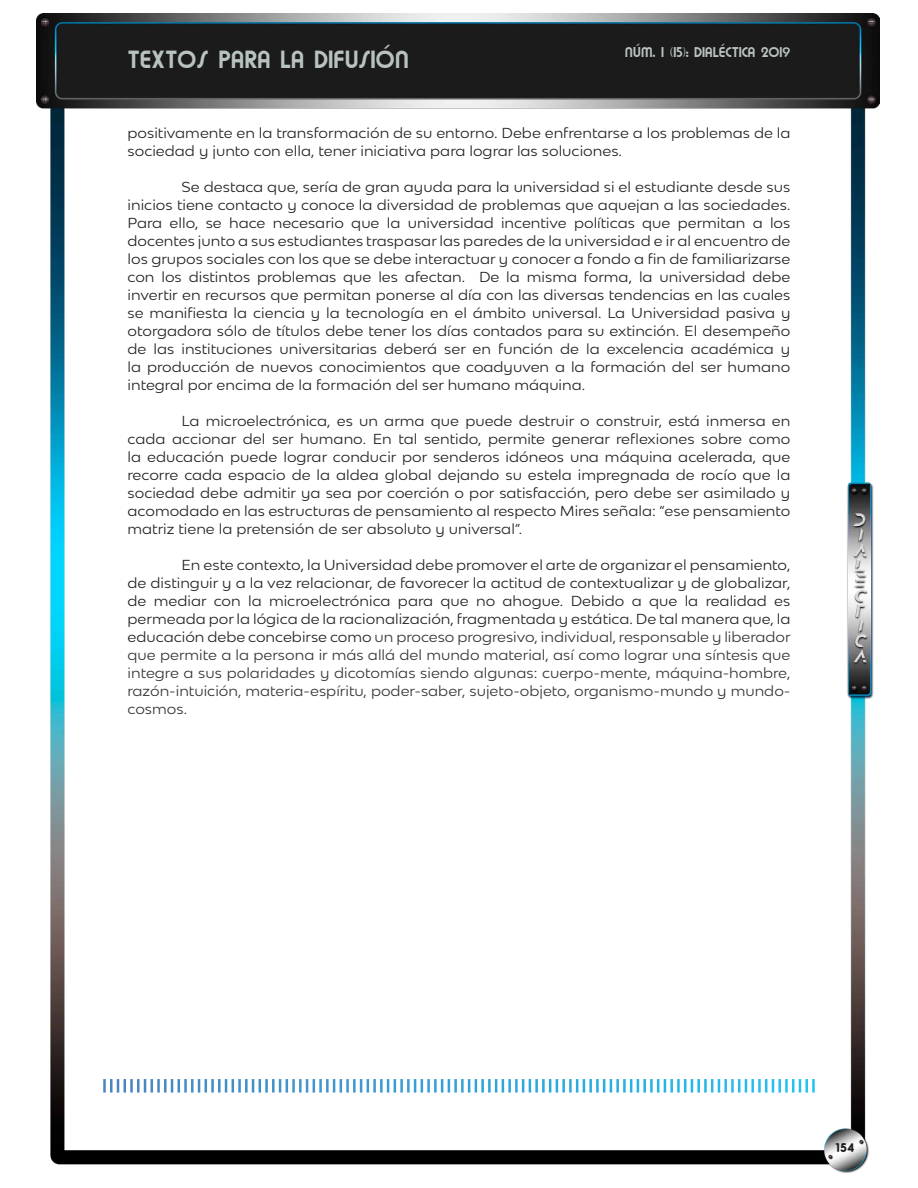
<style>
.page{position:relative;width:918px;height:1188px;background:#fff}
.page>*{position:absolute;margin:0;border:0;box-sizing:border-box;transform-origin:0 0}
.t1{font:21px "Brandish";color:#b8c3bf}
.t2{font:expanded 13.5px/18px "Bw Modelica SS01";color:#231f20;text-align:justify}
.t3{font:12px "Brandish";color:#b8c3bf}
.t4{font:700 12px "Oduda";color:#231f20}
.s1{color:#222}
.s2{color:#333}
</style>
<div class="page">
<img style="left:37px;top:14px;width:843px;height:1159px">
<hr style="left:103px;top:1079px;width:3px;height:14px;background:#fff">
<hr style="left:110px;top:1079px;width:3px;height:14px;background:#fff">
<svg style="left:117px;top:1079px;width:9px;height:14px"></svg>
<hr style="left:130px;top:1079px;width:3px;height:14px;background:#fff">
<hr style="left:137px;top:1079px;width:3px;height:14px;background:#fff">
<svg style="left:144px;top:1079px;width:9px;height:14px"></svg>
<hr style="left:157px;top:1079px;width:3px;height:14px;background:#fff">
<hr style="left:164px;top:1079px;width:3px;height:14px;background:#fff">
<svg style="left:171px;top:1079px;width:9px;height:14px"></svg>
<hr style="left:184px;top:1079px;width:3px;height:14px;background:#fff">
<hr style="left:191px;top:1079px;width:3px;height:14px;background:#fff">
<svg style="left:198px;top:1079px;width:9px;height:14px"></svg>
<hr style="left:211px;top:1079px;width:3px;height:14px;background:#fff">
<hr style="left:218px;top:1079px;width:3px;height:14px;background:#fff">
<svg style="left:225px;top:1079px;width:9px;height:14px"></svg>
<hr style="left:238px;top:1079px;width:3px;height:14px;background:#fff">
<hr style="left:245px;top:1079px;width:3px;height:14px;background:#fff">
<svg style="left:252px;top:1079px;width:9px;height:14px"></svg>
<hr style="left:265px;top:1079px;width:3px;height:14px;background:#fff">
<hr style="left:272px;top:1079px;width:3px;height:14px;background:#fff">
<svg style="left:279px;top:1079px;width:9px;height:14px"></svg>
<hr style="left:292px;top:1079px;width:3px;height:14px;background:#fff">
<hr style="left:299px;top:1079px;width:3px;height:14px;background:#fff">
<svg style="left:306px;top:1079px;width:9px;height:14px"></svg>
<hr style="left:319px;top:1079px;width:3px;height:14px;background:#fff">
<hr style="left:326px;top:1079px;width:3px;height:14px;background:#fff">
<svg style="left:333px;top:1079px;width:9px;height:14px"></svg>
<hr style="left:346px;top:1079px;width:3px;height:14px;background:#fff">
<hr style="left:353px;top:1079px;width:3px;height:14px;background:#fff">
<svg style="left:360px;top:1079px;width:9px;height:14px"></svg>
<hr style="left:373px;top:1079px;width:3px;height:14px;background:#fff">
<hr style="left:380px;top:1079px;width:3px;height:14px;background:#fff">
<svg style="left:387px;top:1079px;width:9px;height:14px"></svg>
<hr style="left:400px;top:1079px;width:3px;height:14px;background:#fff">
<hr style="left:407px;top:1079px;width:3px;height:14px;background:#fff">
<svg style="left:414px;top:1079px;width:9px;height:14px"></svg>
<hr style="left:427px;top:1079px;width:3px;height:14px;background:#fff">
<hr style="left:434px;top:1079px;width:3px;height:14px;background:#fff">
<svg style="left:441px;top:1079px;width:9px;height:14px"></svg>
<hr style="left:454px;top:1079px;width:3px;height:14px;background:#fff">
<hr style="left:461px;top:1079px;width:3px;height:14px;background:#fff">
<svg style="left:468px;top:1079px;width:9px;height:14px"></svg>
<hr style="left:481px;top:1079px;width:3px;height:14px;background:#fff">
<hr style="left:488px;top:1079px;width:3px;height:14px;background:#fff">
<svg style="left:495px;top:1079px;width:9px;height:14px"></svg>
<hr style="left:508px;top:1079px;width:3px;height:14px;background:#fff">
<hr style="left:515px;top:1079px;width:3px;height:14px;background:#fff">
<svg style="left:522px;top:1079px;width:9px;height:14px"></svg>
<hr style="left:535px;top:1079px;width:3px;height:14px;background:#fff">
<hr style="left:542px;top:1079px;width:3px;height:14px;background:#fff">
<svg style="left:549px;top:1079px;width:9px;height:14px"></svg>
<hr style="left:562px;top:1079px;width:3px;height:14px;background:#fff">
<hr style="left:569px;top:1079px;width:3px;height:14px;background:#fff">
<svg style="left:576px;top:1079px;width:9px;height:14px"></svg>
<hr style="left:589px;top:1079px;width:3px;height:14px;background:#fff">
<hr style="left:596px;top:1079px;width:3px;height:14px;background:#fff">
<svg style="left:603px;top:1079px;width:9px;height:14px"></svg>
<hr style="left:616px;top:1079px;width:3px;height:14px;background:#fff">
<hr style="left:623px;top:1079px;width:3px;height:14px;background:#fff">
<svg style="left:630px;top:1079px;width:9px;height:14px"></svg>
<hr style="left:643px;top:1079px;width:3px;height:14px;background:#fff">
<hr style="left:650px;top:1079px;width:3px;height:14px;background:#fff">
<svg style="left:657px;top:1079px;width:9px;height:14px"></svg>
<hr style="left:670px;top:1079px;width:3px;height:14px;background:#fff">
<hr style="left:677px;top:1079px;width:3px;height:14px;background:#fff">
<svg style="left:684px;top:1079px;width:9px;height:14px"></svg>
<hr style="left:697px;top:1079px;width:3px;height:14px;background:#fff">
<hr style="left:704px;top:1079px;width:3px;height:14px;background:#fff">
<svg style="left:711px;top:1079px;width:9px;height:14px"></svg>
<hr style="left:724px;top:1079px;width:3px;height:14px;background:#fff">
<hr style="left:731px;top:1079px;width:3px;height:14px;background:#fff">
<svg style="left:738px;top:1079px;width:9px;height:14px"></svg>
<hr style="left:751px;top:1079px;width:3px;height:14px;background:#fff">
<hr style="left:758px;top:1079px;width:3px;height:14px;background:#fff">
<svg style="left:765px;top:1079px;width:9px;height:14px"></svg>
<hr style="left:778px;top:1079px;width:3px;height:14px;background:#fff">
<hr style="left:785px;top:1079px;width:3px;height:14px;background:#fff">
<svg style="left:792px;top:1079px;width:9px;height:14px"></svg>
<hr style="left:805px;top:1079px;width:3px;height:14px;background:#fff">
<hr style="left:812px;top:1079px;width:3px;height:14px;background:#fff">
<h1 class="t1" style="left:128px;top:44px;width:283px">TEXTOS PARA LA DIFUSIÓN</h1>
<p class="t3" style="left:625px;top:44px;width:167px">NÚM. 1 (15): DIALÉCTICA 2019</p>
<p class="t2" style="left:128px;top:124px;width:664px">positivamente en la transformación de su entorno. Debe enfrentarse a los problemas de la sociedad y junto con ella, tener iniciativa para lograr las soluciones.</p>
<p class="t2" style="left:128px;top:178px;width:664px;text-indent:54px">Se destaca que, sería de gran ayuda para la universidad si el estudiante desde sus inicios tiene contacto y conoce la diversidad de problemas que aquejan a las sociedades.<br>Para ello, se hace necesario que la universidad incentive políticas que permitan a los docentes junto a sus estudiantes traspasar las paredes de la universidad e ir al encuentro de los grupos sociales con los que se debe interactuar y conocer a fondo a fin de familiarizarse con los distintos problemas que les afectan. De la misma forma, la universidad debe invertir en recursos que permitan ponerse al día con las diversas tendencias en las cuales se manifiesta la ciencia y la tecnología en el ámbito universal. La Universidad pasiva y otorgadora sólo de títulos debe tener los días contados para su extinción. El desempeño de las instituciones universitarias deberá ser en función de la excelencia académica y la producción de nuevos conocimientos que coadyuven a la formación del ser humano integral por encima de la formación del ser humano máquina.</p>
<p class="t2" style="left:128px;top:412px;width:664px;text-indent:54px">La microelectrónica, es un arma que puede destruir o construir, está inmersa en cada accionar del ser humano. En tal sentido, permite generar reflexiones sobre como la educación puede lograr conducir por senderos idóneos una máquina acelerada, que recorre cada espacio de la aldea global dejando su estela impregnada de rocío que la sociedad debe admitir ya sea por coerción o por satisfacción, pero debe ser asimilado y acomodado en las estructuras de pensamiento al respecto Mires señala: <span class="s1">“ese pensamiento matriz tiene la pretensión de ser absoluto y universal”.</span></p>
<p class="t2" style="left:128px;top:556px;width:665px;text-indent:54px">En este contexto, la Universidad debe promover el arte de organizar el pensamiento, de distinguir y a la vez relacionar, de favorecer la actitud de contextualizar y de globalizar, de mediar con la microelectrónica para que no ahogue. Debido a que la realidad es permeada por la lógica de la racionalización, fragmentada y estática. De tal manera que, la educación debe concebirse como <span class="s2">un proceso progresivo, individual, responsable y liberador que permite a la persona ir más allá del mundo material, así como lograr una síntesis que integre a sus polaridades y dicotomías siendo algunas: cuerpo-mente, máquina-hombre, razón-intuición, materia-espíritu, poder-saber, sujeto-objeto, organismo-mundo y mundo&shy;cosmos.</span></p>
<p class="t4" style="left:836px;top:1142px;width:20px">154</p>
</div>
